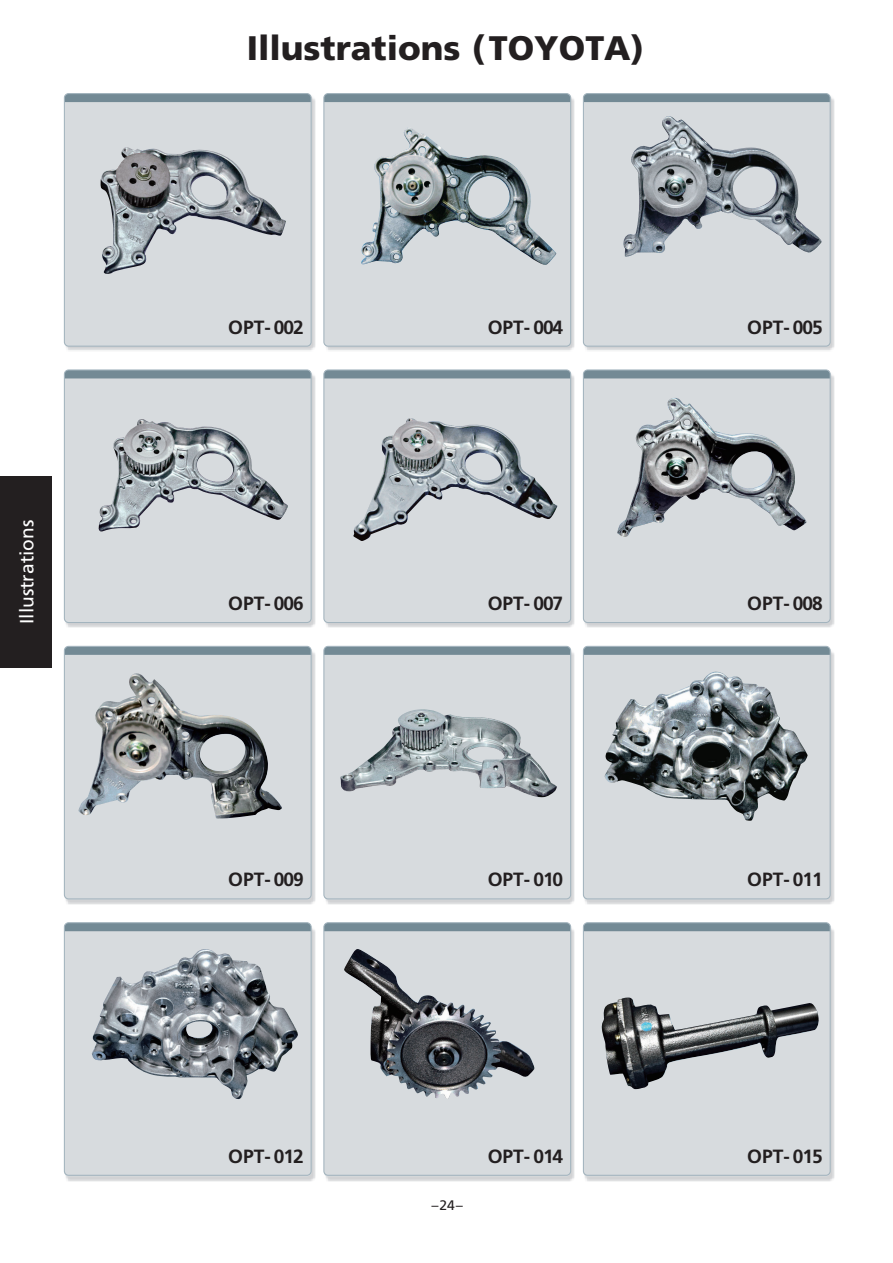
<style>
.page{position:relative;width:893px;height:1263px;background:#fff}
.page>*{position:absolute;margin:0;border:0;box-sizing:border-box;transform-origin:0 0}
.t1{font:900 34.05px "Frutiger 75";color:#231f20}
.t2{font:700 19.2px "Frutiger 65";letter-spacing:-.03em;color:#231f20}
.t3{font:19.2px "Frutiger 55 Roman";color:#fff}
.t4{font:300 13.8px "Frutiger 45";color:#231f20;scale:2 1}
.s1{font-family:"Frutiger 55 Roman";font-weight:400}
</style>
<div class="page">
<img style="left:66px;top:95px;width:249px;height:256px">
<div style="left:64px;top:94px;width:247px;height:252px;background:#d7dbde;border-radius:4px"></div>
<img style="left:326px;top:97px;width:249px;height:254px">
<div style="left:324px;top:94px;width:246px;height:252px;background:#d7dbde;border-radius:4px"></div>
<img style="left:585px;top:95px;width:249px;height:256px">
<div style="left:583px;top:94px;width:247px;height:252px;background:#d7dbde;border-radius:4px"></div>
<img style="left:65px;top:372px;width:250px;height:256px">
<div style="left:64px;top:370px;width:247px;height:253px;background:#d7dbde;border-radius:4px"></div>
<img style="left:326px;top:373px;width:249px;height:255px">
<div style="left:324px;top:370px;width:246px;height:253px;background:#d7dbde;border-radius:4px"></div>
<img style="left:584px;top:372px;width:250px;height:256px">
<div style="left:583px;top:370px;width:247px;height:253px;background:#d7dbde;border-radius:4px"></div>
<img style="left:66px;top:648px;width:249px;height:257px">
<div style="left:64px;top:647px;width:247px;height:253px;background:#d7dbde;border-radius:4px"></div>
<img style="left:325px;top:650px;width:250px;height:255px">
<div style="left:324px;top:647px;width:246px;height:253px;background:#d7dbde;border-radius:4px"></div>
<img style="left:585px;top:648px;width:249px;height:257px">
<div style="left:583px;top:647px;width:247px;height:253px;background:#d7dbde;border-radius:4px"></div>
<img style="left:66px;top:925px;width:249px;height:257px">
<div style="left:64px;top:924px;width:247px;height:253px;background:#d7dbde;border-radius:4px"></div>
<img style="left:326px;top:926px;width:249px;height:256px">
<div style="left:324px;top:924px;width:246px;height:253px;background:#d7dbde;border-radius:4px"></div>
<img style="left:585px;top:925px;width:249px;height:257px">
<div style="left:583px;top:924px;width:247px;height:253px;background:#d7dbde;border-radius:4px"></div>
<div style="left:66px;top:94px;width:245px;height:8px;background:#738a95"></div>
<div style="left:64px;top:93px;width:247px;height:254px;border:1px solid #a3b4be;border-radius:4px"></div>
<img style="left:100px;top:147px;width:186px;height:127px">
<div style="left:325px;top:95px;width:244px;height:7px;background:#738a95"></div>
<div style="left:323px;top:93px;width:248px;height:254px;border:1px solid #a3b4be;border-radius:4px"></div>
<img style="left:361px;top:128px;width:195px;height:137px">
<div style="left:585px;top:94px;width:245px;height:8px;background:#738a95"></div>
<div style="left:583px;top:93px;width:247px;height:254px;border:1px solid #a3b4be;border-radius:4px"></div>
<img style="left:623px;top:116px;width:199px;height:141px">
<div style="left:66px;top:371px;width:243px;height:7px;background:#738a95"></div>
<div style="left:64px;top:369px;width:247px;height:254px;border:1px solid #a3b4be;border-radius:4px"></div>
<img style="left:98px;top:419px;width:190px;height:113px">
<div style="left:325px;top:371px;width:244px;height:7px;background:#738a95"></div>
<div style="left:323px;top:369px;width:248px;height:254px;border:1px solid #a3b4be;border-radius:4px"></div>
<img style="left:353px;top:418px;width:204px;height:123px">
<div style="left:585px;top:371px;width:243px;height:7px;background:#738a95"></div>
<div style="left:583px;top:369px;width:247px;height:254px;border:1px solid #a3b4be;border-radius:4px"></div>
<img style="left:617px;top:398px;width:189px;height:139px">
<svg style="left:66px;top:646px;width:245px;height:9px;background:#758b96"></svg>
<div style="left:64px;top:646px;width:247px;height:253px;border:1px solid #a3b4be;border-radius:4px"></div>
<img style="left:78px;top:673px;width:204px;height:146px">
<svg style="left:325px;top:646px;width:245px;height:9px;background:#758b96"></svg>
<div style="left:323px;top:646px;width:248px;height:253px;border:1px solid #a3b4be;border-radius:4px"></div>
<img style="left:340px;top:709px;width:217px;height:88px">
<svg style="left:585px;top:646px;width:245px;height:9px;background:#758b96"></svg>
<div style="left:583px;top:646px;width:247px;height:253px;border:1px solid #a3b4be;border-radius:4px"></div>
<img style="left:604px;top:671px;width:203px;height:150px">
<div style="left:66px;top:923px;width:245px;height:8px;background:#738a95"></div>
<div style="left:64px;top:922px;width:247px;height:254px;border:1px solid #a3b4be;border-radius:4px"></div>
<img style="left:91px;top:949px;width:207px;height:150px">
<div style="left:325px;top:924px;width:244px;height:7px;background:#738a95"></div>
<div style="left:323px;top:922px;width:248px;height:254px;border:1px solid #a3b4be;border-radius:4px"></div>
<img style="left:344px;top:949px;width:191px;height:150px">
<div style="left:585px;top:923px;width:245px;height:8px;background:#738a95"></div>
<div style="left:583px;top:922px;width:247px;height:254px;border:1px solid #a3b4be;border-radius:4px"></div>
<img style="left:601px;top:997px;width:218px;height:92px">
<div style="left:0;top:476px;width:52px;height:192px;background:#231f20"></div>
<p class="t3" style="left:20px;top:624px;width:106px;rotate:-90deg">Illustrations</p>
<p class="t1" style="left:247px;top:36px;width:398px">Illustrations (TOYOTA)</p>
<p class="t2" style="left:228px;top:316px;width:77px">OPT- 002</p>
<p class="t2" style="left:487px;top:316px;width:77px">OPT- 004</p>
<p class="t2" style="left:747px;top:316px;width:77px">OPT- 005</p>
<p class="t2" style="left:228px;top:592px;width:77px">OPT- 006</p>
<p class="t2" style="left:487px;top:592px;width:77px">OPT- 007</p>
<p class="t2" style="left:747px;top:592px;width:77px">OPT- 008</p>
<p class="t2" style="left:228px;top:869px;width:77px">OPT- 009</p>
<p class="t2" style="left:487px;top:869px;width:77px">OPT- 010</p>
<p class="t2" style="left:747px;top:869px;width:77px">OPT- 011</p>
<p class="t2" style="left:228px;top:1145px;width:77px">OPT- 012</p>
<p class="t2" style="left:487px;top:1145px;width:77px">OPT- 014</p>
<p class="t2" style="left:747px;top:1145px;width:77px">OPT- 015</p>
<p class="t4" style="left:430px;top:1201px;width:18px">-<span class="s1">24</span>-</p>
</div>
